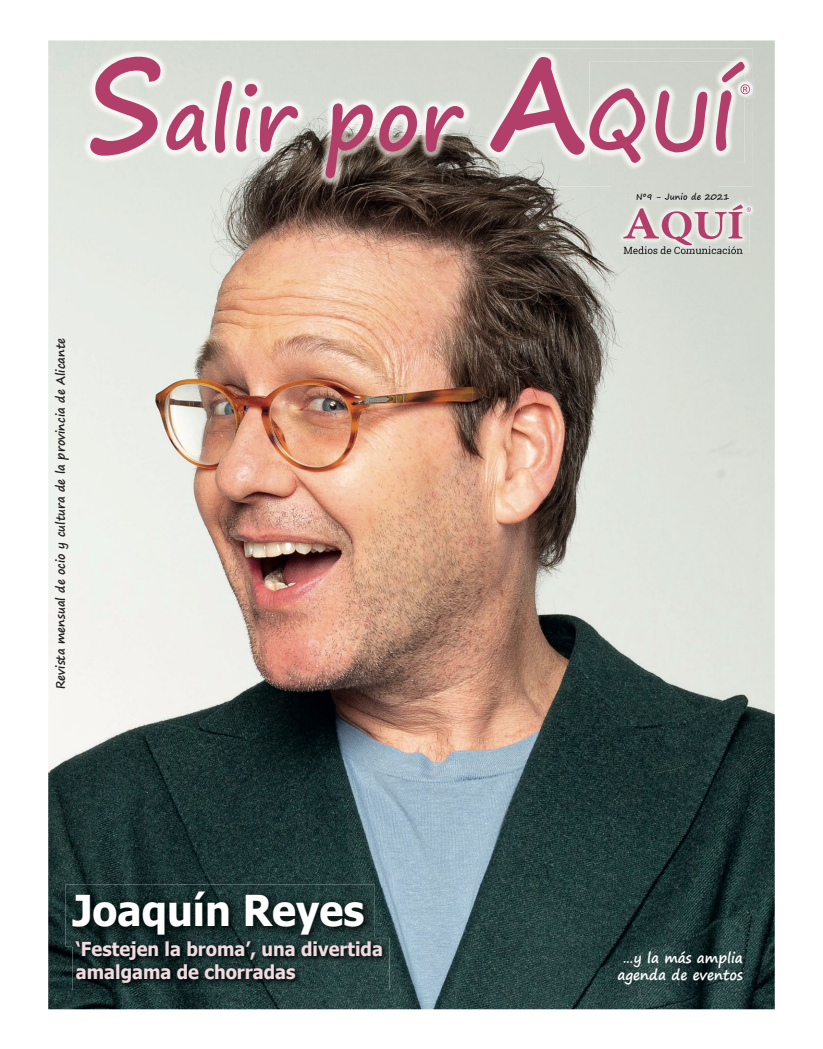
<style>
.page{position:relative;width:823px;height:1049px;background:#fff}
.page>*{position:absolute;margin:0;border:0;box-sizing:border-box;transform-origin:0 0}
.t1{font:700 83.2px "Segoe Print";color:#b23f6a;scale:.94 1}
.t2{font:700 42.5px "Tahoma";color:#fff;scale:.95 1}
.t3{font:700 19.2px/23px "Tahoma";color:#f1dbdf;scale:.95 1}
.t4{font:700 14.2px/17.1px "Segoe Print";color:#fff;text-align:center;scale:.95 1}
.t5{font:700 12px "Segoe Print";color:#231f20;scale:.95 1}
.t6{font:10.7px "Roboto Slab";letter-spacing:-.01em;color:#231f20;scale:.95 1}
.t7{font:700 8.9px "Segoe Print";color:#231f20;scale:.95 1}
.s1{font-size:129.4px}
</style>
<div class="page">
<img style="left:48px;top:40px;width:726px;height:969px">
<img style="left:65px;top:884px;width:309px;height:62px">
<img style="left:72px;top:938px;width:317px;height:52px">
<img style="left:72px;top:938px;width:302px;height:8px">
<img style="left:82px;top:49px;width:529px;height:138px">
<img style="left:611px;top:49px;width:141px;height:31px">
<img style="left:717px;top:99px;width:35px;height:88px">
<div style="left:611px;top:163px;width:106px;height:24px;background:#d2d5ce"></div>
<img style="left:589px;top:62px;width:155px;height:101px">
<img style="left:616px;top:198px;width:132px;height:54px">
<img style="left:636px;top:198px;width:92px;height:2px">
<img style="left:623px;top:246px;width:119px;height:6px">
<svg style="left:623px;top:204px;width:130px;height:41px;background:#d4bbc0"></svg>
<img style="left:735px;top:80px;width:5px;height:19px">
<svg style="left:740px;top:80px;width:13px;height:19px"></svg>
<h1 class="t1" style="left:86px;top:44px;width:691px"><span class="s1">S</span>alir por <span class="s1">A</span>QUÍ</h1>
<p class="t7" style="left:635px;top:188px;width:99px">Nº9 - Junio de 2021</p>
<p class="t5" style="left:49px;top:689px;width:371px;rotate:-90deg">Revista mensual de ocio y cultura de la provincia de Alicante</p>
<h2 class="t2" style="left:72px;top:881px;width:308px">Joaquín Reyes</h2>
<h3 class="t3" style="left:76px;top:936px;width:324px">‘Festejen la broma’, una divertida amalgama de chorradas</h3>
<p class="t6" style="left:623px;top:243px;width:127px">Medios de Comunicación</p>
<p class="t4" style="left:617px;top:949px;width:133px">…y la más amplia agenda de eventos</p>
</div>
